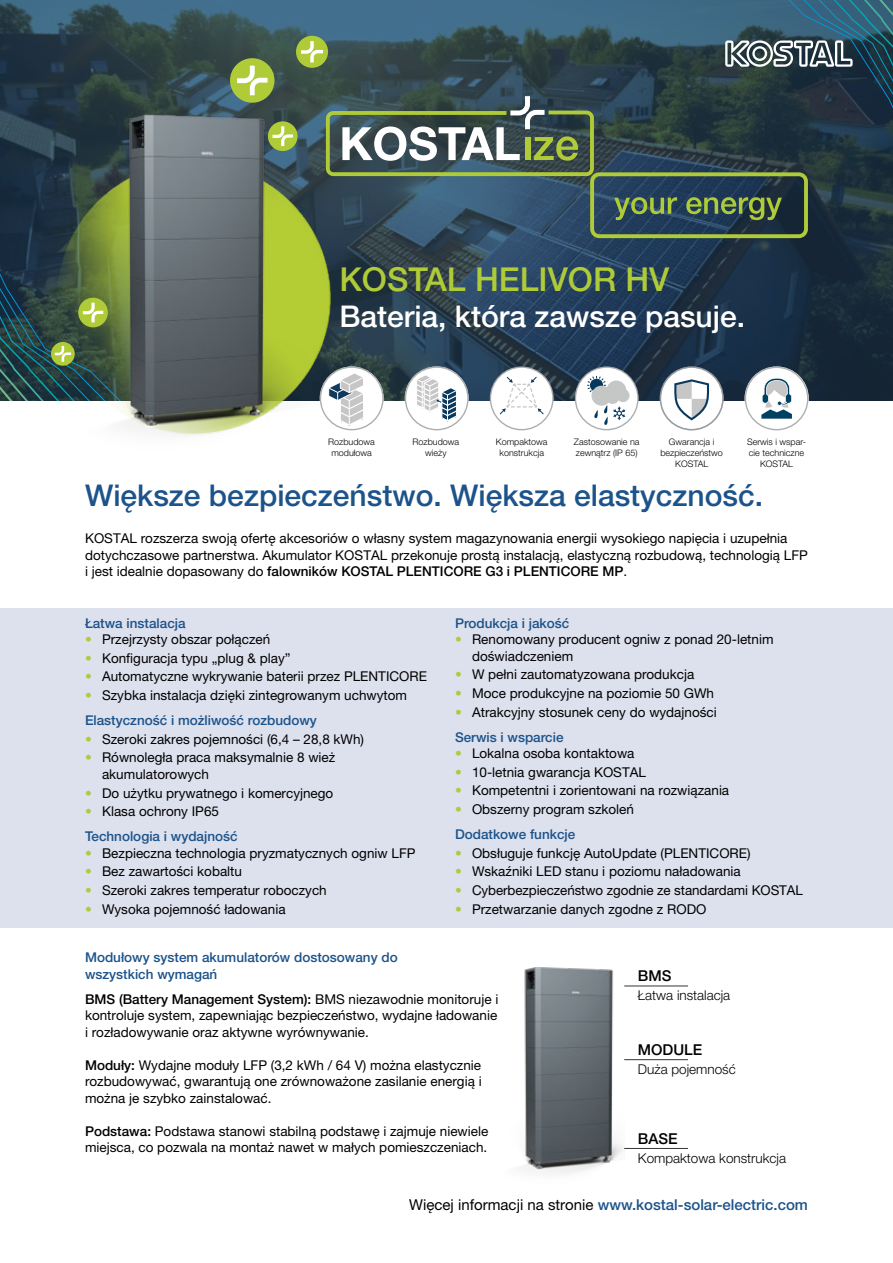
<style>
.page{position:relative;width:893px;height:1263px;background:#fff}
.page>*{position:absolute;margin:0;border:0;box-sizing:border-box;transform-origin:0 0}
.t1{font:500 33px "Helvetica Neue LT Pro";color:#afcb37}
.t2{font:500 30px "Helvetica Neue LT Pro";color:#1c538a}
.t3{font:500 30px "Helvetica Neue LT Pro";color:#fff}
.t4{font:500 15px "Helvetica Neue LT Pro";color:#1c538a}
.t5{font:500 15px "Helvetica Neue LT Pro";color:#000}
.t6{font:13.5px/16.5px "Helvetica Neue LT Pro";color:#000}
.t7{font:500 13.5px/25px "Helvetica Neue LT Pro";color:#1c538a}
.t8{font:300 13.5px "Helvetica Neue LT Pro";color:#000}
.t9{font:300 9px/10.8px "Helvetica Neue LT Pro";color:#000;text-align:center}
.s1{font-weight:500}
.s2{font-family:"Helvetica Neue LT Std";font-weight:500;color:#afcb37}
.s3{font-weight:500;color:#1c538a}
.s4{font-family:"Helvetica Neue LT Std";color:#afcb37}
.s5{font-weight:400;color:#000}
</style>
<div class="page">
<svg style="left:0;top:0;width:893px;height:400px;background:#2c4659"></svg>
<div style="left:590px;top:172px;width:218px;height:66px;border:4px solid #afcb37;border-radius:7px"></div>
<svg style="left:614px;top:197px;width:63px;height:23px"></svg>
<svg style="left:686px;top:0;width:207px;height:298px;background:#2c434c"></svg>
<svg style="left:394px;top:91px;width:202px;height:87px;background:#5c6e60"></svg>
<img style="left:394px;top:112px;width:19px;height:308px">
<img style="left:0;top:69px;width:394px;height:366px">
<svg style="left:320px;top:366px;width:64px;height:64px"></svg>
<svg style="left:327px;top:372px;width:38px;height:54px"></svg>
<div style="left:320px;top:366px;width:64px;height:64px;border:1px solid #979a9c;border-radius:50%"></div>
<svg style="left:405px;top:366px;width:64px;height:64px"></svg>
<svg style="left:416px;top:374px;width:41px;height:47px"></svg>
<div style="left:405px;top:366px;width:64px;height:64px;border:1px solid #979a9c;border-radius:50%"></div>
<div style="left:490px;top:367px;width:63px;height:63px;background:#fff;border-radius:50%"></div>
<svg style="left:499px;top:376px;width:46px;height:39px"></svg>
<div style="left:490px;top:366px;width:64px;height:64px;border:1px solid #979a9c;border-radius:50%"></div>
<div style="left:660px;top:367px;width:63px;height:63px;background:#fff;border-radius:50%"></div>
<svg style="left:674px;top:379px;width:35px;height:41px"></svg>
<div style="left:660px;top:366px;width:64px;height:64px;border:1px solid #979a9c;border-radius:50%"></div>
<div style="left:744px;top:366px;width:64px;height:64px;background:#fff;border-radius:50%"></div>
<svg style="left:761px;top:378px;width:31px;height:41px"></svg>
<div style="left:745px;top:367px;width:63px;height:63px;border:1px solid #979a9c;border-radius:50%"></div>
<div style="left:575px;top:367px;width:63px;height:63px;background:#fff;border-radius:50%"></div>
<svg style="left:587px;top:376px;width:19px;height:17px"></svg>
<div style="left:591px;top:386px;width:20px;height:20px;background:#c5c6c6;border-radius:50%"></div>
<div style="left:606px;top:381px;width:20px;height:19px;background:#c5c6c6;border-radius:50%"></div>
<div style="left:606px;top:391px;width:13px;height:13px;background:#c5c6c6;border-radius:50%"></div>
<div style="left:616px;top:389px;width:13px;height:13px;background:#c5c6c6;border-radius:50%"></div>
<svg style="left:592px;top:405px;width:34px;height:21px"></svg>
<div style="left:575px;top:366px;width:64px;height:64px;border:1px solid #979a9c;border-radius:50%"></div>
<svg style="left:268px;top:121px;width:30px;height:30px"></svg>
<svg style="left:269px;top:123px;width:27px;height:26px"></svg>
<svg style="left:0;top:89px;width:134px;height:311px;background:#384e42"></svg>
<svg style="left:296px;top:36px;width:32px;height:32px"></svg>
<svg style="left:298px;top:38px;width:28px;height:28px"></svg>
<svg style="left:230px;top:58px;width:44px;height:45px"></svg>
<svg style="left:232px;top:61px;width:40px;height:39px;background:#b1c85b"></svg>
<div style="left:0;top:608px;width:893px;height:319px;background:#dde0ed"></div>
<hr style="left:624px;top:985px;width:64px;height:1px;background:#000">
<hr style="left:624px;top:1059px;width:64px;height:1px;background:#000">
<hr style="left:624px;top:1148px;width:64px;height:1px;background:#000">
<img style="left:521px;top:967px;width:103px;height:207px">
<h1 class="t1" style="left:339px;top:260px;width:332px">KOSTAL HELIVOR HV</h1>
<h2 class="t3" style="left:339px;top:299px;width:407px">Bateria, która zawsze pasuje.</h2>
<p class="t9" style="left:328px;top:436px;width:48px">Rozbudowa modułowa</p>
<p class="t9" style="left:412px;top:436px;width:48px">Rozbudowa wieży</p>
<p class="t9" style="left:496px;top:436px;width:53px">Kompaktowa konstrukcja</p>
<p class="t9" style="left:574px;top:436px;width:67px;text-align:left">Zastosowanie na zewnątrz (IP 65)</p>
<p class="t9" style="left:660px;top:436px;width:64px">Gwarancja i bezpieczeństwo<br>KOSTAL</p>
<p class="t9" style="left:747px;top:436px;width:61px">Serwis i wspar&shy;cie techniczne<br>KOSTAL</p>
<h2 class="t2" style="left:85px;top:478px;width:680px">Większe bezpieczeństwo. Większa elastyczność.</h2>
<p class="t6" style="left:85px;top:530px;width:724px">KOSTAL rozszerza swoją ofertę akcesoriów o własny system magazynowania energii wysokiego napięcia i uzupełnia dotychczasowe partnerstwa. Akumulator KOSTAL przekonuje prostą instalacją, elastyczną rozbudową, technologią LFP i jest idealnie dopasowany do <span class="s1">falowników KOSTAL PLENTICORE G3 i PLENTICORE MP</span>.</p>
<p class="t7" style="left:85px;top:610px;width:102px">Łatwa instalacja</p>
<p class="t6" style="left:85px;top:631px;width:187px"><span class="s2">•</span> Przejrzysty obszar połączeń</p>
<p class="t6" style="left:85px;top:650px;width:207px"><span class="s2">•</span> Konfiguracja typu „plug &amp; play”</p>
<p class="t6" style="left:85px;top:668px;width:343px"><span class="s2">•</span> Automatyczne wykrywanie baterii przez PLENTICORE</p>
<p class="t6" style="left:85px;top:683px;width:323px;line-height:25px"><span class="s2">•</span> Szybka instalacja dzięki zintegrowanym uchwytom<br><span class="s3">Elastyczność i możliwość rozbudowy</span></p>
<p class="t6" style="left:85px;top:730px;width:281px"><span class="s2">•</span> Szeroki zakres pojemności (6,4 – 28,8 kWh)</p>
<p class="t6" style="left:102px;top:749px;width:235px;text-indent:-17px"><span class="s2">•</span> Równoległa praca maksymalnie 8 wież akumulatorowych</p>
<p class="t6" style="left:85px;top:784px;width:250px"><span class="s2">•</span> Do użytku prywatnego i komercyjnego</p>
<p class="t7" style="left:85px;top:799px;width:154px"><span class="s4">•</span> <span class="s5">Klasa ochrony IP65<br></span>Technologia i wydajność</p>
<p class="t6" style="left:85px;top:844px;width:332px"><span class="s2">•</span> Bezpieczna technologia pryzmatycznych ogniw LFP</p>
<p class="t6" style="left:85px;top:863px;width:158px"><span class="s2">•</span> Bez zawartości kobaltu</p>
<p class="t6" style="left:85px;top:882px;width:243px"><span class="s2">•</span> Szeroki zakres temperatur roboczych</p>
<p class="t6" style="left:85px;top:900px;width:202px"><span class="s2">•</span> Wysoka pojemność ładowania</p>
<p class="t7" style="left:455px;top:610px;width:116px">Produkcja i jakość</p>
<p class="t6" style="left:472px;top:631px;width:303px;text-indent:-17px"><span class="s2">•</span> Renomowany producent ogniw z ponad 20-letnim doświadczeniem</p>
<p class="t6" style="left:455px;top:666px;width:241px"><span class="s2">•</span> W pełni zautomatyzowana produkcja</p>
<p class="t6" style="left:455px;top:685px;width:261px"><span class="s2">•</span> Moce produkcyjne na poziomie 50 GWh</p>
<p class="t6" style="left:455px;top:699px;width:263px;line-height:25px"><span class="s2">•</span> Atrakcyjny stosunek ceny do wydajności<br><span class="s3">Serwis i wsparcie</span></p>
<p class="t6" style="left:455px;top:745px;width:181px"><span class="s2">•</span> Lokalna osoba kontaktowa</p>
<p class="t6" style="left:455px;top:763px;width:193px"><span class="s2">•</span> 10-letnia gwarancja KOSTAL</p>
<p class="t6" style="left:455px;top:782px;width:276px"><span class="s2">•</span> Kompetentni i zorientowani na rozwiązania</p>
<p class="t6" style="left:455px;top:796px;width:181px;line-height:25px"><span class="s2">•</span> Obszerny program szkoleń<br><span class="s3">Dodatkowe funkcje</span></p>
<p class="t6" style="left:455px;top:844px;width:297px"><span class="s2">•</span> Obsługuje funkcję AutoUpdate (PLENTICORE)</p>
<p class="t6" style="left:455px;top:863px;width:287px"><span class="s2">•</span> Wskaźniki LED stanu i poziomu naładowania</p>
<p class="t6" style="left:455px;top:882px;width:349px"><span class="s2">•</span> Cyberbezpieczeństwo zgodnie ze standardami KOSTAL</p>
<p class="t6" style="left:455px;top:900px;width:253px"><span class="s2">•</span> Przetwarzanie danych zgodne z RODO</p>
<p class="t7" style="left:85px;top:949px;width:314px;line-height:16.5px">Modułowy system akumulatorów dostosowany do wszystkich wymagań</p>
<p class="t6" style="left:85px;top:990px;width:415px;text-align:justify"><span class="s1">BMS (Battery Management System):</span> BMS niezawodnie monitoruje i kontroluje system, zapewniając bezpieczeństwo, wydajne ładowanie i rozładowywanie oraz aktywne wyrównywanie.</p>
<p class="t6" style="left:85px;top:1056px;width:398px;text-align:justify"><span class="s1">Moduły:</span> Wydajne moduły LFP (3,2 kWh / 64 V) można elastycznie rozbudowywać, gwarantują one zrównoważone zasilanie energią i można je szybko zainstalować.</p>
<p class="t6" style="left:85px;top:1122px;width:405px"><span class="s1">Podstawa:</span> Podstawa stanowi stabilną podstawę i zajmuje niewiele miejsca, co pozwala na montaż nawet w małych pomieszczeniach.</p>
<p class="t5" style="left:638px;top:967px;width:35px">BMS</p>
<p class="t8" style="left:638px;top:987px;width:94px">Łatwa instalacja</p>
<p class="t5" style="left:638px;top:1041px;width:66px">MODULE</p>
<p class="t8" style="left:638px;top:1061px;width:99px">Duża pojemność</p>
<p class="t5" style="left:638px;top:1129px;width:41px">BASE</p>
<p class="t8" style="left:638px;top:1150px;width:150px">Kompaktowa konstrukcja</p>
<p class="t4" style="left:409px;top:1195px;width:400px"><span class="s5">Więcej informacji na stronie</span> www.kostal-solar-electric.com</p>
</div>
